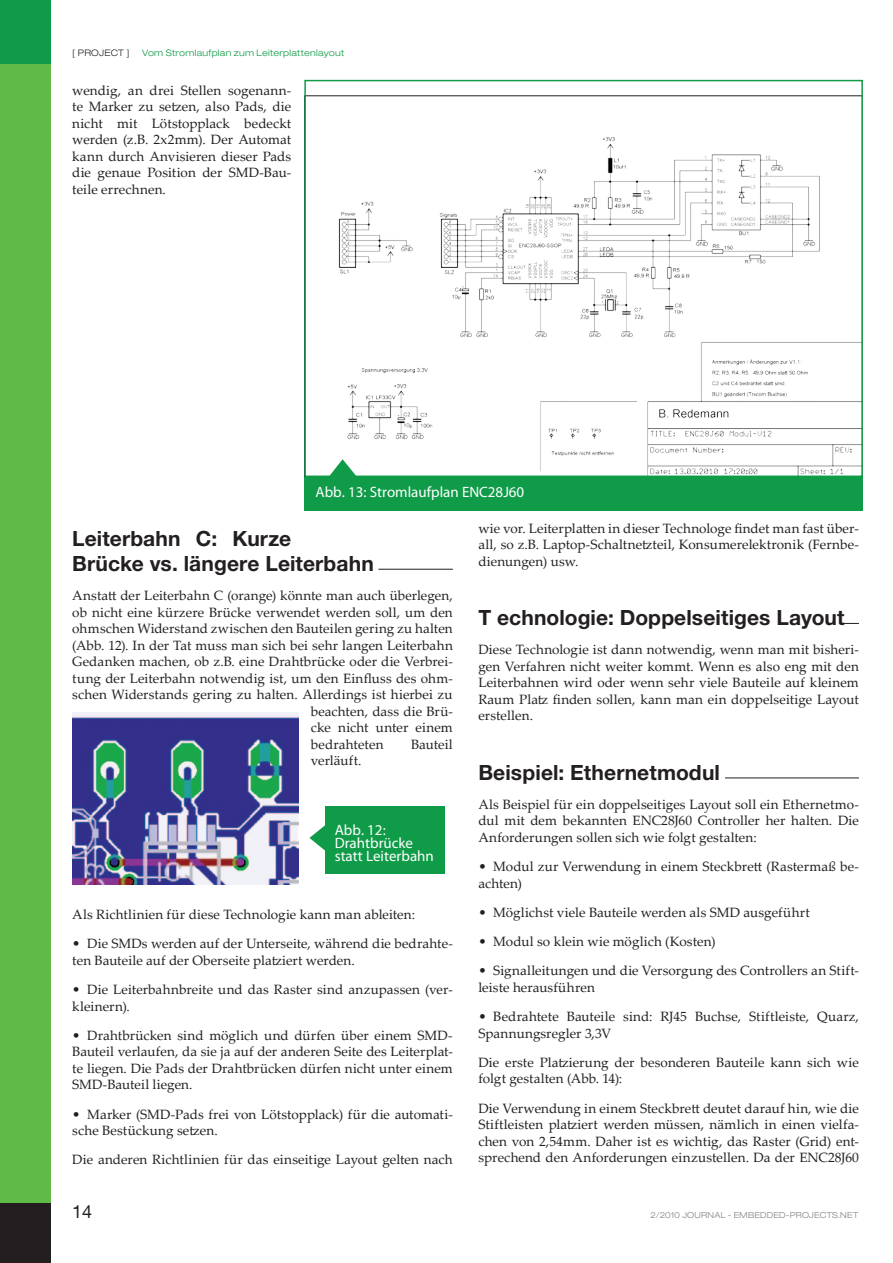
<style>
.page{position:relative;width:893px;height:1263px;background:#fff}
.page>*{position:absolute;margin:0;border:0;box-sizing:border-box;transform-origin:0 0}
.t1{font:700 21px/25.2px "Helvetica Neue";letter-spacing:.005em;color:#231f20}
.t2{font:18px "Helvetica Neue";color:#231f20}
.t3{font:15px/12.8px "Myriad Pro";color:#fff}
.t4{font:13.5px/16.5px "Palatino Linotype";letter-spacing:.005em;color:#231f20}
.t5{font:300 expanded 9px "Helvetica Neue";letter-spacing:.035em;color:#0f9b48}
.t6{font:300 expanded 9px "Helvetica Neue";letter-spacing:.02em;color:#231f20}
.t7{font:300 expanded 8.25px "Helvetica Neue";letter-spacing:.025em;color:#808285}
</style>
<div class="page">
<div style="left:0;top:64px;width:51px;height:1139px;background:#60bb46"></div>
<div style="left:0;top:0;width:51px;height:64px;background:#0f9b48"></div>
<div style="left:0;top:1203px;width:51px;height:60px;background:#231f20"></div>
<hr style="left:378px;top:569px;width:75px;height:1px;background:#231f20">
<svg style="left:840px;top:623px;width:19px;height:1px"></svg>
<hr style="left:725px;top:777px;width:134px;height:1px;background:#231f20">
<img style="left:73px;top:713px;width:226px;height:171px">
<div style="left:325px;top:806px;width:120px;height:68px;background:#0f9b48"></div>
<svg style="left:309px;top:825px;width:16px;height:26px"></svg>
<div style="left:304px;top:476px;width:558px;height:34px;background:#0f9b48"></div>
<img style="left:307px;top:95px;width:553px;height:379px">
<div style="left:304px;top:80px;width:559px;height:397px;border:2px solid #0f9b48"></div>
<p class="t6" style="left:72px;top:47px;width:59px">[ PROJECT ]</p>
<p class="t5" style="left:142px;top:47px;width:204px">Vom Stromlaufplan zum Leiterplattenlayout</p>
<p class="t4" style="left:72px;top:82px;width:221px;text-align:justify">wendig, an drei Stellen sogenann&shy;te Marker zu setzen, also Pads, die nicht mit Lötstopplack bedeckt werden (z.B. 2x2mm). Der Automat kann durch Anvisieren dieser Pads die genaue Position der SMD-Bau&shy;teile errechnen.</p>
<p class="t3" style="left:316px;top:486px;width:210px">Abb. 13: Stromlaufplan ENC28J60</p>
<h1 class="t1" style="left:72px;top:525px;width:303px">Leiterbahn C: Kurze<br>Brücke vs. längere Leiterbahn</h1>
<p class="t4" style="left:72px;top:587px;width:382px">Anstatt der Leiterbahn C (orange) könnte man auch überlegen,</p>
<p class="t4" style="left:72px;top:603px;width:382px">ob nicht eine kürzere Brücke verwendet werden soll, um den</p>
<p class="t4" style="left:72px;top:620px;width:382px">ohmschen Widerstand zwischen den Bauteilen gering zu halten</p>
<p class="t4" style="left:72px;top:636px;width:382px">(Abb. 12). In der Tat muss man sich bei sehr langen Leiterbahn</p>
<p class="t4" style="left:72px;top:653px;width:382px">Gedanken machen, ob z.B. eine Drahtbrücke oder die Verbrei-</p>
<p class="t4" style="left:72px;top:669px;width:382px">tung der Leiterbahn notwendig ist, um den Einfluss des ohm-</p>
<p class="t4" style="left:72px;top:686px;width:382px">schen Widerstands gering zu halten. Allerdings ist hierbei zu</p>
<p class="t4" style="left:311px;top:702px;width:144px">beachten, dass die Brü-</p>
<p class="t4" style="left:311px;top:719px;width:144px">cke nicht unter einem</p>
<p class="t4" style="left:311px;top:735px;width:74px">bedrahteten</p>
<p class="t4" style="left:411px;top:735px;width:43px">Bauteil</p>
<p class="t4" style="left:311px;top:752px;width:52px">verläuft.</p>
<p class="t3" style="left:335px;top:824px;width:101px">Abb. 12:<br>Drahtbrücke statt Leiterbahn</p>
<p class="t4" style="left:72px;top:906px;width:344px">Als Richtlinien für diese Technologie kann man ableiten:</p>
<p class="t4" style="left:72px;top:935px;width:382px">• Die SMDs werden auf der Unterseite, während die bedrahte&shy;ten Bauteile auf der Oberseite platziert werden.</p>
<p class="t4" style="left:72px;top:981px;width:382px">• Die Leiterbahnbreite und das Raster sind anzupassen (ver&shy;kleinern).</p>
<p class="t4" style="left:72px;top:1026px;width:382px;text-align:justify">• Drahtbrücken sind möglich und dürfen über einem SMD-Bauteil verlaufen, da sie ja auf der anderen Seite des Leiterplat&shy;te liegen. Die Pads der Drahtbrücken dürfen nicht unter einem SMD-Bauteil liegen.</p>
<p class="t4" style="left:72px;top:1105px;width:382px">• Marker (SMD-Pads frei von Lötstopplack) für die automati&shy;sche Bestückung setzen.</p>
<p class="t4" style="left:72px;top:1151px;width:382px">Die anderen Richtlinien für das einseitige Layout gelten nach</p>
<p class="t4" style="left:478px;top:520px;width:382px;text-align:justify">wie vor. Leiterplatten in dieser Technologe findet man fast über&shy;all, so z.B. Laptop-Schaltnetzteil, Konsumerelektronik (Fernbe&shy;dienungen) usw.</p>
<h1 class="t1" style="left:478px;top:605px;width:368px">T echnologie: Doppelseitiges Layout</h1>
<p class="t4" style="left:478px;top:641px;width:382px;text-align:justify">Diese Technologie ist dann notwendig, wenn man mit bisheri&shy;gen Verfahren nicht weiter kommt. Wenn es also eng mit den Leiterbahnen wird oder wenn sehr viele Bauteile auf kleinem Raum Platz finden sollen, kann man ein doppelseitige Layout erstellen.</p>
<h1 class="t1" style="left:478px;top:759px;width:243px">Beispiel: Ethernetmodul</h1>
<p class="t4" style="left:478px;top:795px;width:382px;text-align:justify">Als Beispiel für ein doppelseitiges Layout soll ein Ethernetmo&shy;dul mit dem bekannten ENC28J60 Controller her halten. Die Anforderungen sollen sich wie folgt gestalten:</p>
<p class="t4" style="left:478px;top:858px;width:382px">• Modul zur Verwendung in einem Steckbrett (Rastermaß be&shy;achten)</p>
<p class="t4" style="left:478px;top:903px;width:333px">• Möglichst viele Bauteile werden als SMD ausgeführt</p>
<p class="t4" style="left:478px;top:933px;width:239px">• Modul so klein wie möglich (Kosten)</p>
<p class="t4" style="left:478px;top:962px;width:382px">• Signalleitungen und die Versorgung des Controllers an Stift&shy;leiste herausführen</p>
<p class="t4" style="left:478px;top:1008px;width:382px">• Bedrahtete Bauteile sind: RJ45 Buchse, Stiftleiste, Quarz,<br>Spannungsregler 3,3V</p>
<p class="t4" style="left:478px;top:1053px;width:382px">Die erste Platzierung der besonderen Bauteile kann sich wie folgt gestalten (Abb. 14):</p>
<p class="t4" style="left:478px;top:1099px;width:382px;text-align:justify">Die Verwendung in einem Steckbrett deutet darauf hin, wie die Stiftleisten platziert werden müssen, nämlich in einen vielfa&shy;chen von 2,54mm. Daher ist es wichtig, das Raster (Grid) ent&shy;sprechend den Anforderungen einzustellen. Da der ENC28J60</p>
<h2 class="t2" style="left:72px;top:1200px;width:22px">14</h2>
<p class="t7" style="left:651px;top:1210px;width:209px">2/2010 JOURNAL - EMBEDDED-PROJECTS.NET</p>
</div>
